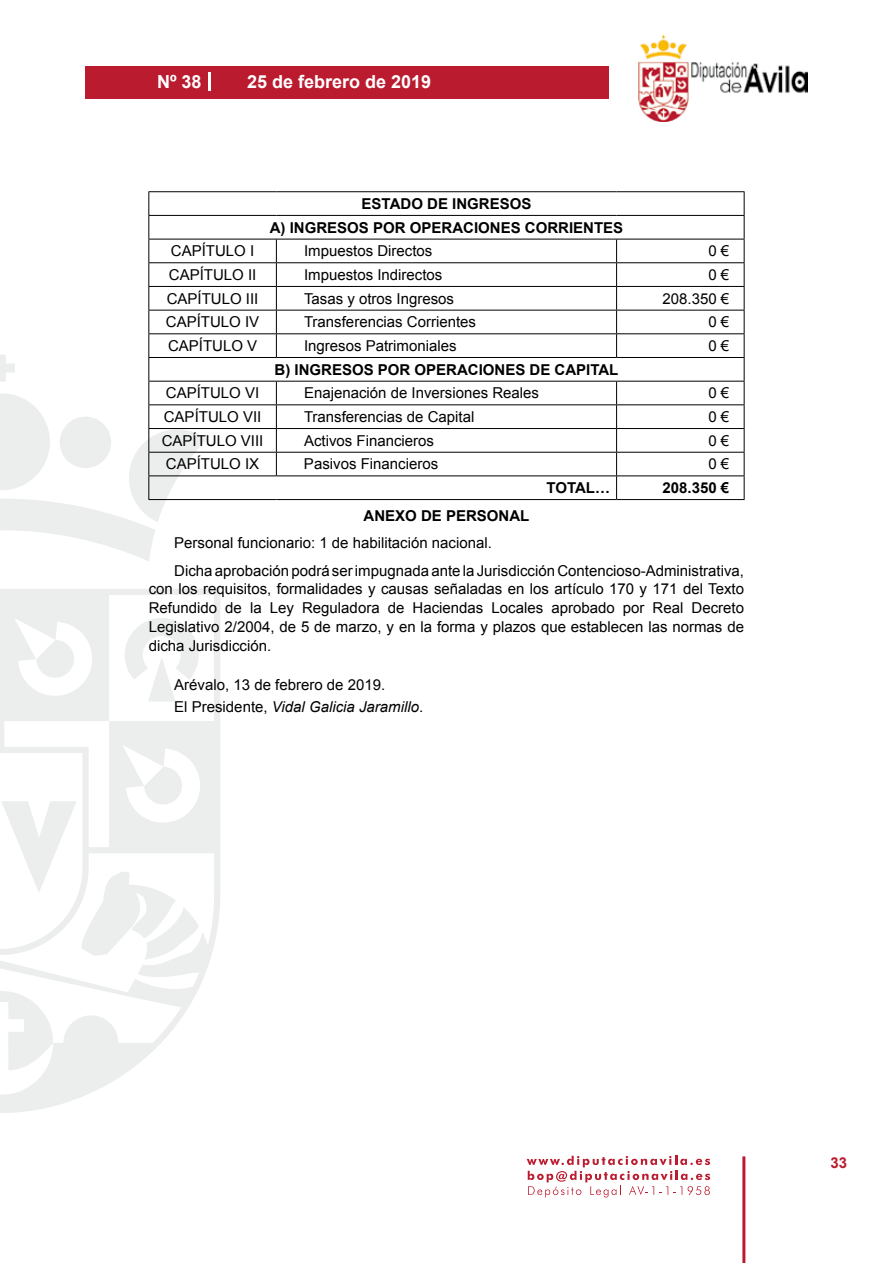
<style>
.page{position:relative;width:893px;height:1263px;background:#fff}
.page>*{position:absolute;margin:0;border:0;box-sizing:border-box;transform-origin:0 0}
.t1{font:700 18px "Arial";color:#fff}
.t2{font:15px/18.8px "Arial";color:#000}
.t3{font:700 15px/23.7px "Arial";color:#000;text-align:center}
.t4{font:700 15px "Arial";color:#ba1b2f}
.s1{font-style:italic}
</style>
<div class="page">
<svg style="left:527px;top:1156px;width:183px;height:41px"></svg>
<div style="left:85px;top:66px;width:523px;height:33px;background:#ba1b2f"></div>
<img style="left:638px;top:36px;width:170px;height:86px">
<hr style="left:742px;top:1156px;width:3px;height:107px;background:#ba1b2f">
<svg style="left:208px;top:72px;width:2px;height:18px"></svg>
<svg style="left:0;top:589px;width:220px;height:524px"></svg>
<svg style="left:36px;top:640px;width:40px;height:40px"></svg>
<svg style="left:125px;top:618px;width:74px;height:83px"></svg>
<svg style="left:0;top:991px;width:53px;height:79px"></svg>
<svg style="left:1px;top:767px;width:198px;height:192px"></svg>
<hr style="left:148px;top:191px;width:128px;height:1px;background:#000">
<hr style="left:276px;top:191px;width:341px;height:1px;background:#000">
<hr style="left:617px;top:191px;width:127px;height:1px;background:#000">
<hr style="left:148px;top:215px;width:128px;height:1px;background:#000">
<hr style="left:276px;top:215px;width:341px;height:1px;background:#000">
<hr style="left:617px;top:215px;width:127px;height:1px;background:#000">
<hr style="left:148px;top:239px;width:128px;height:1px;background:#000">
<hr style="left:276px;top:239px;width:341px;height:1px;background:#000">
<hr style="left:617px;top:239px;width:127px;height:1px;background:#000">
<hr style="left:148px;top:262px;width:128px;height:1px;background:#000">
<hr style="left:276px;top:262px;width:341px;height:1px;background:#000">
<hr style="left:617px;top:262px;width:127px;height:1px;background:#000">
<hr style="left:148px;top:286px;width:128px;height:1px;background:#000">
<hr style="left:276px;top:286px;width:341px;height:1px;background:#000">
<hr style="left:617px;top:286px;width:127px;height:1px;background:#000">
<hr style="left:148px;top:310px;width:128px;height:1px;background:#000">
<hr style="left:276px;top:310px;width:341px;height:1px;background:#000">
<hr style="left:617px;top:310px;width:127px;height:1px;background:#000">
<hr style="left:148px;top:333px;width:128px;height:1px;background:#000">
<hr style="left:276px;top:333px;width:341px;height:1px;background:#000">
<svg style="left:276px;top:239px;width:1px;height:118px"></svg>
<hr style="left:617px;top:333px;width:127px;height:1px;background:#000">
<svg style="left:616px;top:239px;width:1px;height:118px"></svg>
<hr style="left:148px;top:357px;width:128px;height:1px;background:#000">
<hr style="left:276px;top:357px;width:341px;height:1px;background:#000">
<hr style="left:617px;top:357px;width:127px;height:1px;background:#000">
<hr style="left:148px;top:381px;width:128px;height:1px;background:#000">
<hr style="left:276px;top:381px;width:341px;height:1px;background:#000">
<hr style="left:617px;top:381px;width:127px;height:1px;background:#000">
<hr style="left:148px;top:404px;width:128px;height:1px;background:#000">
<hr style="left:276px;top:404px;width:341px;height:1px;background:#000">
<hr style="left:617px;top:404px;width:127px;height:1px;background:#000">
<hr style="left:148px;top:428px;width:128px;height:1px;background:#000">
<hr style="left:276px;top:428px;width:341px;height:1px;background:#000">
<hr style="left:617px;top:428px;width:127px;height:1px;background:#000">
<hr style="left:148px;top:452px;width:128px;height:1px;background:#000">
<hr style="left:276px;top:452px;width:341px;height:1px;background:#000">
<svg style="left:276px;top:381px;width:1px;height:94px"></svg>
<hr style="left:617px;top:452px;width:127px;height:1px;background:#000">
<hr style="left:148px;top:475px;width:128px;height:1px;background:#000">
<svg style="left:0;top:192px;width:207px;height:369px"></svg>
<hr style="left:276px;top:475px;width:341px;height:1px;background:#000">
<hr style="left:617px;top:475px;width:127px;height:1px;background:#000">
<svg style="left:616px;top:381px;width:1px;height:118px"></svg>
<svg style="left:744px;top:192px;width:1px;height:307px"></svg>
<hr style="left:148px;top:499px;width:128px;height:1px;background:#000">
<hr style="left:276px;top:499px;width:341px;height:1px;background:#000">
<hr style="left:617px;top:499px;width:127px;height:1px;background:#000">
<p class="t1" style="left:157px;top:69px;width:46px">Nº 38</p>
<p class="t1" style="left:247px;top:69px;width:186px">25 de febrero de 2019</p>
<p class="t3" style="left:270px;top:192px;width:355px">ESTADO DE INGRESOS<br>A) INGRESOS POR OPERACIONES CORRIENTES</p>
<p class="t2" style="left:171px;top:242px;width:85px">CAPÍTULO I</p>
<p class="t2" style="left:304px;top:242px;width:130px">Impuestos Directos</p>
<p class="t2" style="left:708px;top:242px;width:22px">0 €</p>
<p class="t2" style="left:169px;top:266px;width:89px">CAPÍTULO II</p>
<p class="t2" style="left:304px;top:266px;width:140px">Impuestos Indirectos</p>
<p class="t2" style="left:708px;top:266px;width:22px">0 €</p>
<p class="t2" style="left:167px;top:289px;width:93px">CAPÍTULO III</p>
<p class="t2" style="left:304px;top:289px;width:152px">Tasas y otros Ingresos</p>
<p class="t2" style="left:662px;top:289px;width:68px">208.350 €</p>
<p class="t2" style="left:166px;top:313px;width:95px">CAPÍTULO IV</p>
<p class="t2" style="left:304px;top:313px;width:173px">Transferencias Corrientes</p>
<p class="t2" style="left:708px;top:313px;width:22px">0 €</p>
<p class="t2" style="left:168px;top:337px;width:91px">CAPÍTULO V</p>
<p class="t2" style="left:304px;top:337px;width:154px">Ingresos Patrimoniales</p>
<p class="t2" style="left:708px;top:337px;width:22px">0 €</p>
<p class="t3" style="left:274px;top:358px;width:345px">B) INGRESOS POR OPERACIONES DE CAPITAL</p>
<p class="t2" style="left:166px;top:384px;width:95px">CAPÍTULO VI</p>
<p class="t2" style="left:304px;top:384px;width:237px">Enajenación de Inversiones Reales</p>
<p class="t2" style="left:708px;top:384px;width:22px">0 €</p>
<p class="t2" style="left:164px;top:408px;width:99px">CAPÍTULO VII</p>
<p class="t2" style="left:304px;top:408px;width:172px">Transferencias de Capital</p>
<p class="t2" style="left:708px;top:408px;width:22px">0 €</p>
<p class="t2" style="left:162px;top:431px;width:103px">CAPÍTULO VIII</p>
<p class="t2" style="left:304px;top:431px;width:132px">Activos Financieros</p>
<p class="t2" style="left:708px;top:431px;width:22px">0 €</p>
<p class="t2" style="left:166px;top:455px;width:95px">CAPÍTULO IX</p>
<p class="t2" style="left:304px;top:455px;width:136px">Pasivos Financieros</p>
<p class="t2" style="left:708px;top:455px;width:22px">0 €</p>
<p class="t3" style="left:547px;top:476px;width:65px">TOTAL…</p>
<p class="t3" style="left:662px;top:476px;width:68px">208.350 €</p>
<p class="t3" style="left:363px;top:504px;width:167px">ANEXO DE PERSONAL</p>
<p class="t2" style="left:174px;top:530px;width:571px;line-height:27.3px">Personal funcionario: 1 de habilitación nacional.<br>Dicha aprobación podrá ser impugnada ante la Jurisdicción Contencioso-Administrativa,</p>
<p class="t2" style="left:149px;top:580px;width:597px;text-align:justify">con los requisitos, formalidades y causas señaladas en los artículo 170 y 171 del Texto Refundido de la Ley Reguladora de Haciendas Locales aprobado por Real Decreto Legislativo 2/2004, de 5 de marzo, y en la forma y plazos que establecen las normas de dicha Jurisdicción.</p>
<p class="t2" style="left:174px;top:674px;width:250px;line-height:22.2px">Arévalo, 13 de febrero de 2019.<br>El Presidente, <span class="s1">Vidal Galicia Jaramillo</span>.</p>
<p class="t4" style="left:831px;top:1153px;width:18px">33</p>
</div>
